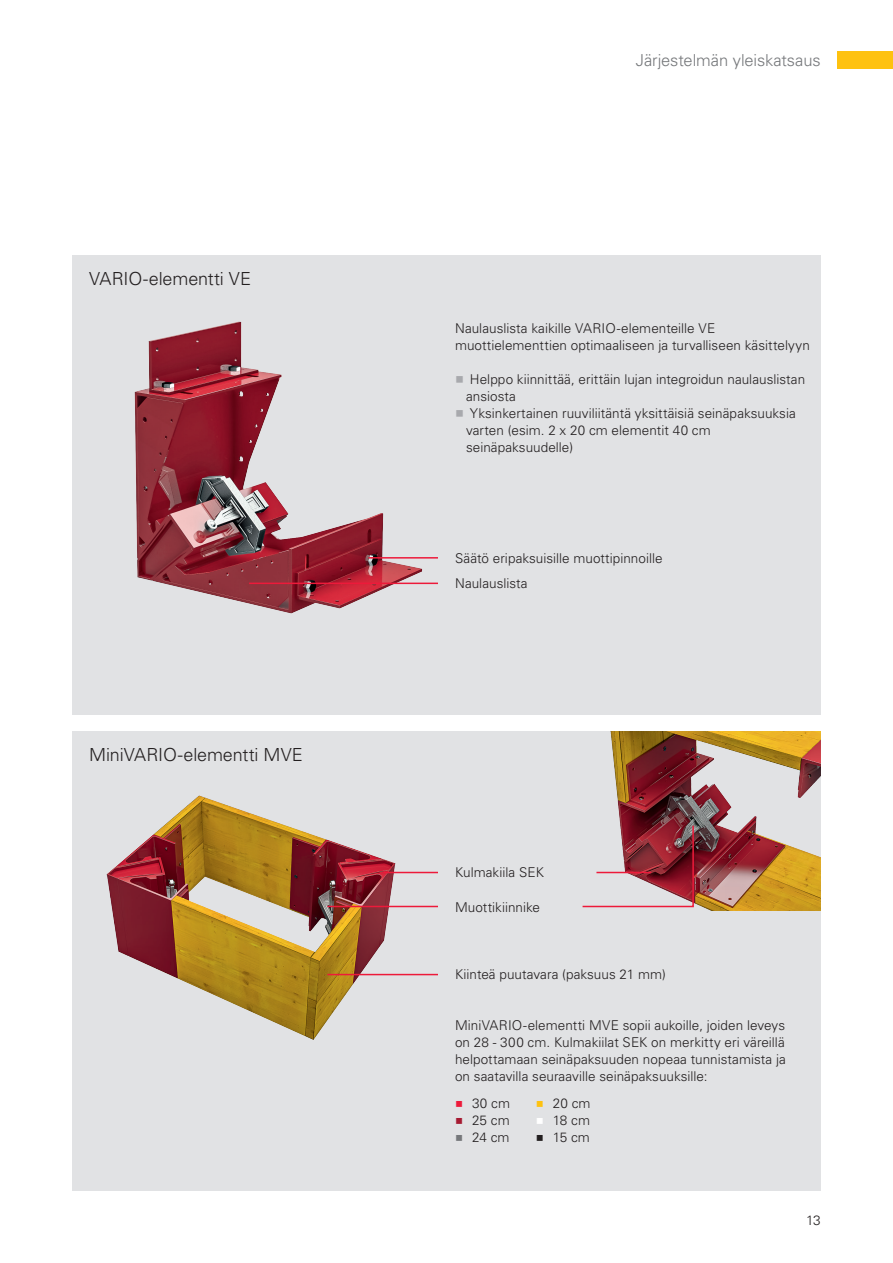
<style>
.page{position:relative;width:893px;height:1263px;background:#fff}
.page>*{position:absolute;margin:0;border:0;box-sizing:border-box;transform-origin:0 0}
.P_12pt_headline_bold{font:300 18px "Univers LTCYR 45";letter-spacing:-.01em;color:#231f20}
.P_11pt_chapter_light{font:300 16.5px "Univers LTCYR 45";letter-spacing:-.005em;color:#76787b}
.P_9pt_text_light_bla{font:300 13.5px/17px "Univers LTCYR 45";letter-spacing:.005em;color:#231f20}
.P_9pt_text_bold_blac{font:300 13.5px "Univers LTCYR 45";color:#231f20}
.s1{font-family:"Arial Unicode MS";font-weight:400;font-size:15px;color:#a8a9ad}
.s2{font-family:"Arial Unicode MS";font-weight:400;color:#ed1a3a}
.s3{font-family:"Arial Unicode MS";font-weight:400;color:#a61a32}
.s4{font-family:"Arial Unicode MS";font-weight:400;color:#76787b}
.s5{font-family:"Arial Unicode MS";font-weight:400;color:#fec210}
.s6{font-family:"Arial Unicode MS";font-weight:400;color:#fff}
.s7{font-family:"Arial Unicode MS";font-weight:400}
</style>
<div class="page">
<div style="left:838px;top:51px;width:55px;height:17px;background:#fec210"></div>
<div style="left:72px;top:731px;width:749px;height:460px;background:#e1e2e4"></div>
<div style="left:72px;top:255px;width:749px;height:459px;background:#e1e2e4"></div>
<img style="left:106px;top:795px;width:297px;height:245px">
<img style="left:610px;top:731px;width:210px;height:180px">
<img style="left:134px;top:321px;width:297px;height:293px">
<hr style="left:327px;top:906px;width:111px;height:1px;background:#ed1a3a">
<svg style="left:582px;top:824px;width:113px;height:84px"></svg>
<hr style="left:383px;top:872px;width:55px;height:1px;background:#ed1a3a">
<hr style="left:596px;top:872px;width:55px;height:1px;background:#ed1a3a">
<hr style="left:327px;top:974px;width:111px;height:1px;background:#ed1a3a">
<hr style="left:249px;top:583px;width:189px;height:1px;background:#ed1a3a">
<hr style="left:369px;top:557px;width:69px;height:2px;background:#ed1a3a">
<p class="P_12pt_headline_bold" style="left:89px;top:267px;width:163px">VARIO-elementti VE</p>
<p class="P_12pt_headline_bold" style="left:89px;top:743px;width:215px">MiniVARIO-elementti MVE</p>
<p class="P_11pt_chapter_light" style="left:636px;top:49px;width:186px">Järjestelmän yleiskatsaus</p>
<p class="P_9pt_text_light_bla" style="left:455px;top:319px;width:262px">Naulauslista kaikille VARIO-elementeille VE</p>
<p class="P_9pt_text_light_bla" style="left:455px;top:336px;width:356px">muottielementtien optimaaliseen ja turvalliseen käsittelyyn</p>
<p class="P_9pt_text_light_bla" style="left:466px;top:370px;width:341px;text-indent:-11px"><span class="s1">■</span> Helppo kiinnittää, erittäin lujan integroidun naulauslistan ansiosta</p>
<p class="P_9pt_text_light_bla" style="left:466px;top:404px;width:331px;text-indent:-11px"><span class="s1">■</span> Yksinkertainen ruuviliitäntä yksittäisiä seinäpaksuuksia varten (esim. 2 x 20 cm elementit 40 cm seinäpaksuudelle)</p>
<p class="P_9pt_text_bold_blac" style="left:455px;top:549px;width:209px">Säätö eripaksuisille muottipinnoille</p>
<p class="P_9pt_text_bold_blac" style="left:455px;top:574px;width:74px">Naulauslista</p>
<p class="P_9pt_text_bold_blac" style="left:455px;top:864px;width:90px">Kulmakiila SEK</p>
<p class="P_9pt_text_bold_blac" style="left:455px;top:898px;width:87px">Muottikiinnike</p>
<p class="P_9pt_text_bold_blac" style="left:455px;top:966px;width:212px">Kiinteä puutavara (paksuus 21 mm)</p>
<p class="P_9pt_text_light_bla" style="left:455px;top:1017px;width:332px;text-align:justify">MiniVARIO-elementti MVE sopii aukoille, joiden leveys on 28 - 300 cm. Kulmakiilat SEK on merkitty eri väreillä helpottamaan seinäpaksuuden nopeaa tunnistamista ja on saatavilla seuraaville seinäpaksuuksille:</p>
<p class="P_9pt_text_light_bla" style="left:455px;top:1094px;width:57px"><span class="s2">■</span> 30 cm</p>
<p class="P_9pt_text_light_bla" style="left:455px;top:1111px;width:56px"><span class="s3">■</span> 25 cm</p>
<p class="P_9pt_text_light_bla" style="left:455px;top:1128px;width:56px"><span class="s4">■</span> 24 cm</p>
<p class="P_9pt_text_light_bla" style="left:536px;top:1094px;width:56px"><span class="s5">■</span> 20 cm</p>
<p class="P_9pt_text_light_bla" style="left:536px;top:1111px;width:56px"><span class="s6">■</span> 18 cm</p>
<p class="P_9pt_text_light_bla" style="left:536px;top:1128px;width:56px"><span class="s7">■</span> 15 cm</p>
<p class="P_9pt_text_light_bla" style="left:806px;top:1211px;width:16px">13</p>
</div>
